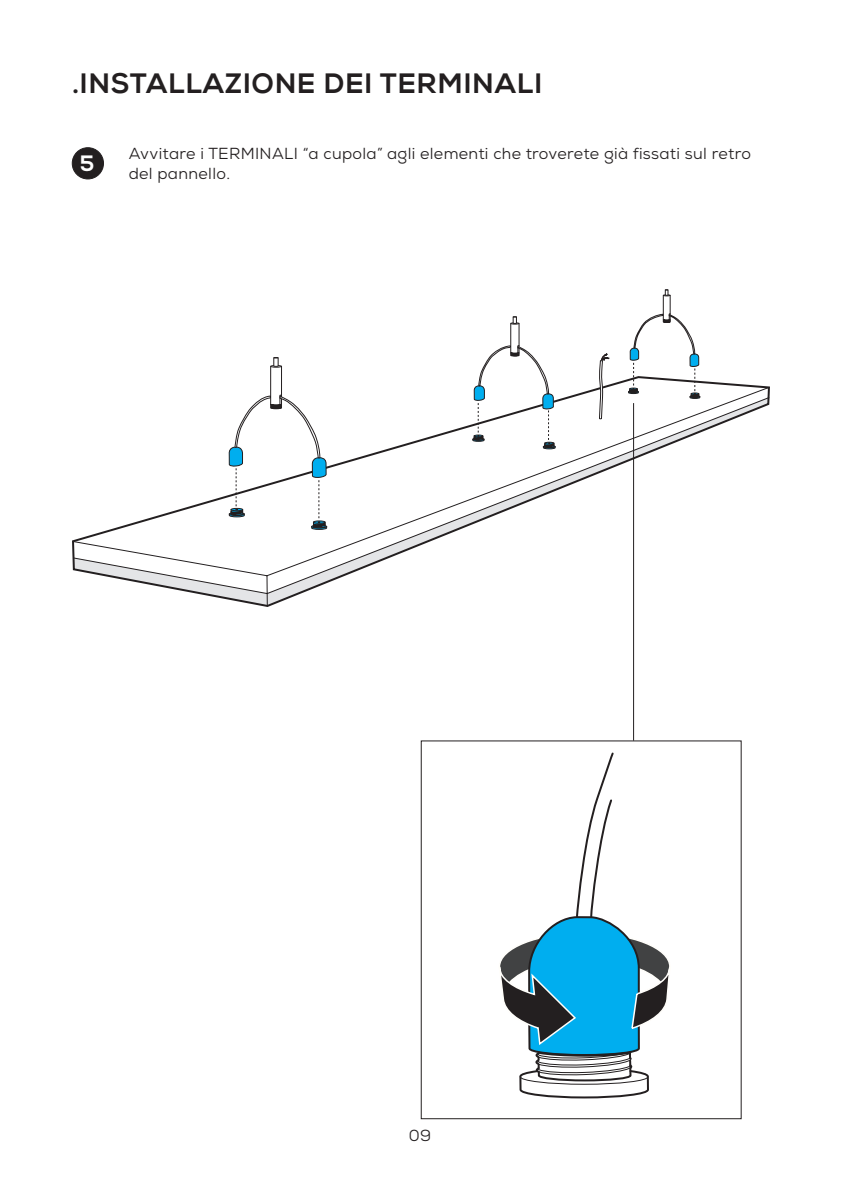
<style>
.page{position:relative;width:842px;height:1191px;background:#fff}
.page>*{position:absolute;margin:0;border:0;box-sizing:border-box;transform-origin:0 0}
.t1{font:800 28px "Nexa";letter-spacing:.02em;color:#231f20}
.t2{font:800 22.2px "Nexa";color:#fff}
.t3{font:16px/20px "Nexa";letter-spacing:.02em;color:#231f20}
</style>
<div class="page">
<div style="left:72px;top:148px;width:31px;height:31px;background:#231f20;border-radius:50%"></div>
<div style="left:72px;top:147px;width:32px;height:32px;border:1px solid #231f20;border-radius:50%"></div>
<svg style="left:72px;top:386px;width:698px;height:221px"></svg>
<svg style="left:598px;top:353px;width:11px;height:66px"></svg>
<svg style="left:228px;top:357px;width:100px;height:173px"></svg>
<svg style="left:472px;top:316px;width:84px;height:134px"></svg>
<svg style="left:627px;top:289px;width:74px;height:118px"></svg>
<div style="left:421px;top:740px;width:320px;height:379px;border:1px solid #231f20"></div>
<svg style="left:500px;top:752px;width:170px;height:347px"></svg>
<hr style="left:633px;top:403px;width:1px;height:337px;background:#231f20">
<h1 class="t1" style="left:72px;top:66px;width:472px">.INSTALLAZIONE DEI TERMINALI</h1>
<h2 class="t2" style="left:80px;top:149px;width:16px">5</h2>
<p class="t3" style="left:129px;top:144px;width:624px">Avvitare i TERMINALI “a cupola” agli elementi che troverete già fissati sul retro del pannello.</p>
<p class="t3" style="left:409px;top:1125px;width:24px">09</p>
</div>
